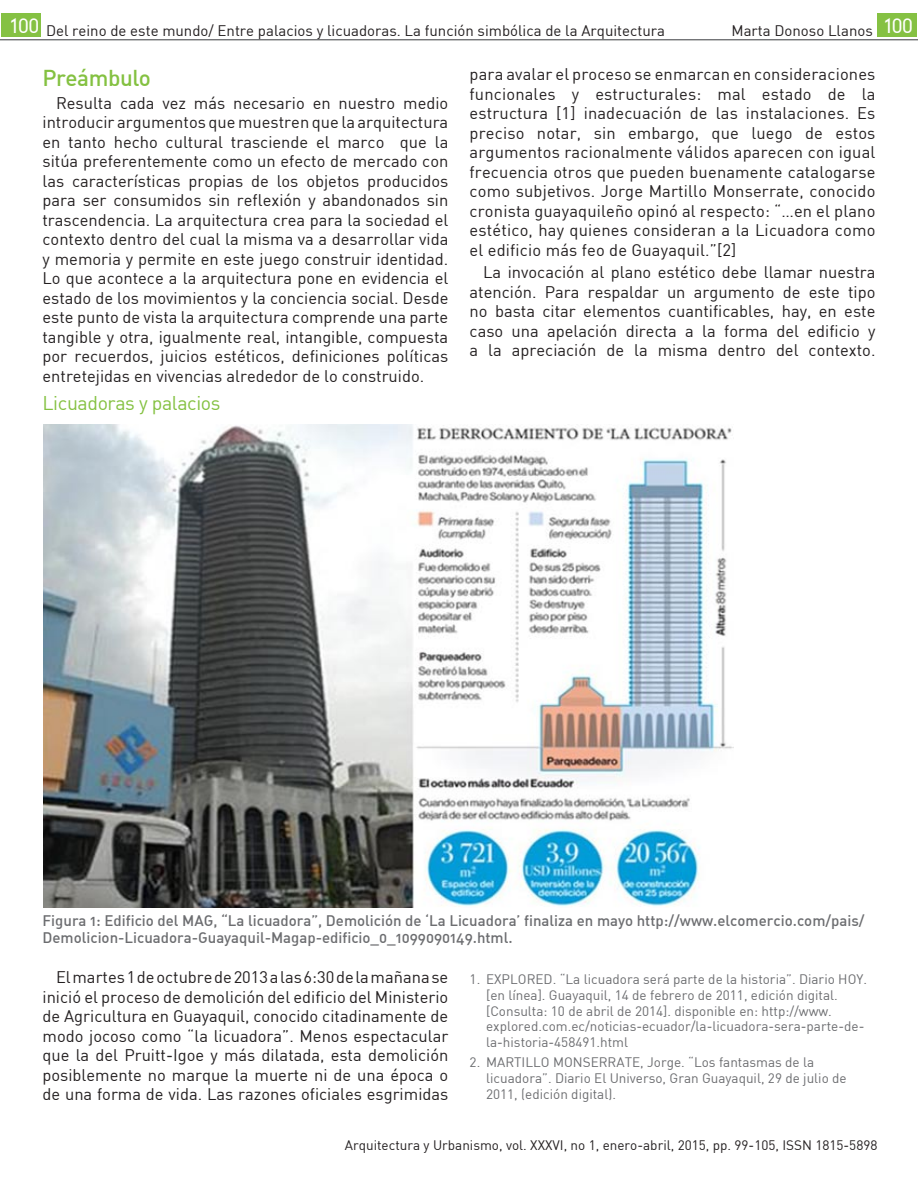
<style>
.page{position:relative;width:918px;height:1188px;background:#fff}
.page>*{position:absolute;margin:0;border:0;box-sizing:border-box;transform-origin:0 0}
.subtitulo_1{font:500 22.5px "DIN";letter-spacing:-.02em;color:#84c141}
.subtitulo_2{font:19.5px "DIN";letter-spacing:-.02em;color:#84c141}
.titulo_de_articulo{font:300 19.5px "DIN Neuzeit Grotesk";color:#fff}
.cuerpo_de_texto{font:16.5px/19.5px "DIN";color:#231f20;text-align:justify}
.pie_de_foto{font:15px/16.5px "DIN Medium Alternate";color:#6c6d70}
.sello_de_arriba{font:15px "DIN";color:#231f20}
.notas_bibligraficas{font:13.5px/15.8px "DIN";color:#6c6d70}
.sello_de_abajo{font:13.5px "DIN";color:#231f20}
</style>
<div class="page">
<div style="left:1px;top:14px;width:39px;height:23px;background:#84c141"></div>
<div style="left:878px;top:14px;width:39px;height:23px;background:#84c141"></div>
<hr style="left:0;top:39px;width:918px;height:1px;background:#6c6d70">
<img style="left:44px;top:425px;width:689px;height:482px">
<p class="titulo_de_articulo" style="left:11px;top:14px;width:30px">100</p>
<p class="sello_de_arriba" style="left:46px;top:21px;width:621px">Del reino de este mundo/ Entre palacios y licuadoras. La función simbólica de la Arquitectura</p>
<p class="sello_de_arriba" style="left:731px;top:21px;width:143px">Marta Donoso Llanos</p>
<p class="titulo_de_articulo" style="left:884px;top:14px;width:30px">100</p>
<p class="subtitulo_1" style="left:43px;top:64px;width:110px">Preámbulo</p>
<p class="cuerpo_de_texto" style="left:43px;top:93px;width:407px;text-indent:14px">Resulta cada vez más necesario en nuestro medio introducir argumentos que muestren que la arquitectura en tanto hecho cultural trasciende el marco que la sitúa preferentemente como un efecto de mercado con las características propias de los objetos producidos para ser consumidos sin reflexión y abandonados sin trascendencia. La arquitectura crea para la sociedad el contexto dentro del cual la misma va a desarrollar vida y memoria y permite en este juego construir identidad.<br>Lo que acontece a la arquitectura pone en evidencia el estado de los movimientos y la conciencia social. Desde este punto de vista la arquitectura comprende una parte tangible y otra, igualmente real, intangible, compuesta por recuerdos, juicios estéticos, definiciones políticas entretejidas en vivencias alrededor de lo construido.</p>
<p class="subtitulo_2" style="left:43px;top:391px;width:180px">Licuadoras y palacios</p>
<p class="cuerpo_de_texto" style="left:470px;top:64px;width:407px">para avalar el proceso se enmarcan en consideraciones funcionales y estructurales: mal estado de la estructura [1] inadecuación de las instalaciones. Es preciso notar, sin embargo, que luego de estos argumentos racionalmente válidos aparecen con igual frecuencia otros que pueden buenamente catalogarse como subjetivos. Jorge Martillo Monserrate, conocido cronista guayaquileño opinó al respecto: “…en el plano estético, hay quienes consideran a la Licuadora como el edificio más feo de Guayaquil.”[2]</p>
<p class="cuerpo_de_texto" style="left:470px;top:262px;width:407px;text-indent:14px">La invocación al plano estético debe llamar nuestra atención. Para respaldar un argumento de este tipo no basta citar elementos cuantificables, hay, en este caso una apelación directa a la forma del edificio y a la apreciación de la misma dentro del contexto.</p>
<p class="pie_de_foto" style="left:43px;top:912px;width:824px">Figura 1: Edificio del MAG, “La licuadora”, Demolición de ‘La Licuadora’ finaliza en mayo http://www.elcomercio.com/pais/<br>Demolicion-Licuadora-Guayaquil-Magap-edificio_0_1099090149.html.</p>
<p class="cuerpo_de_texto" style="left:43px;top:967px;width:407px;text-indent:14px">El martes 1 de octubre de 2013 a las 6:30 de la mañana se inició el proceso de demolición del edificio del Ministerio de Agricultura en Guayaquil, conocido citadinamente de modo jocoso como “la licuadora”. Menos espectacular que la del Pruitt-Igoe y más dilatada, esta demolición posiblemente no marque la muerte ni de una época o de una forma de vida. Las razones oficiales esgrimidas</p>
<p class="notas_bibligraficas" style="left:486px;top:971px;width:382px;text-indent:-16px">1. EXPLORED. “La licuadora será parte de la historia”. Diario HOY. [en línea]. Guayaquil, 14 de febrero de 2011, edición digital. [Consulta: 10 de abril de 2014]. disponible en: http://www. explored.com.ec/noticias-ecuador/la-licuadora-sera-parte-de&shy;la-historia-458491.html</p>
<p class="notas_bibligraficas" style="left:486px;top:1054px;width:362px;text-indent:-16px">2. MARTILLO MONSERRATE, Jorge. “Los fantasmas de la licuadora”. Diario El Universo, Gran Guayaquil, 29 de julio de<br>2011, (edición digital).</p>
<p class="sello_de_abajo" style="left:345px;top:1137px;width:534px">Arquitectura y Urbanismo, vol. XXXVI, no 1, enero-abril, 2015, pp. 99-105, ISSN 1815-5898</p>
</div>
